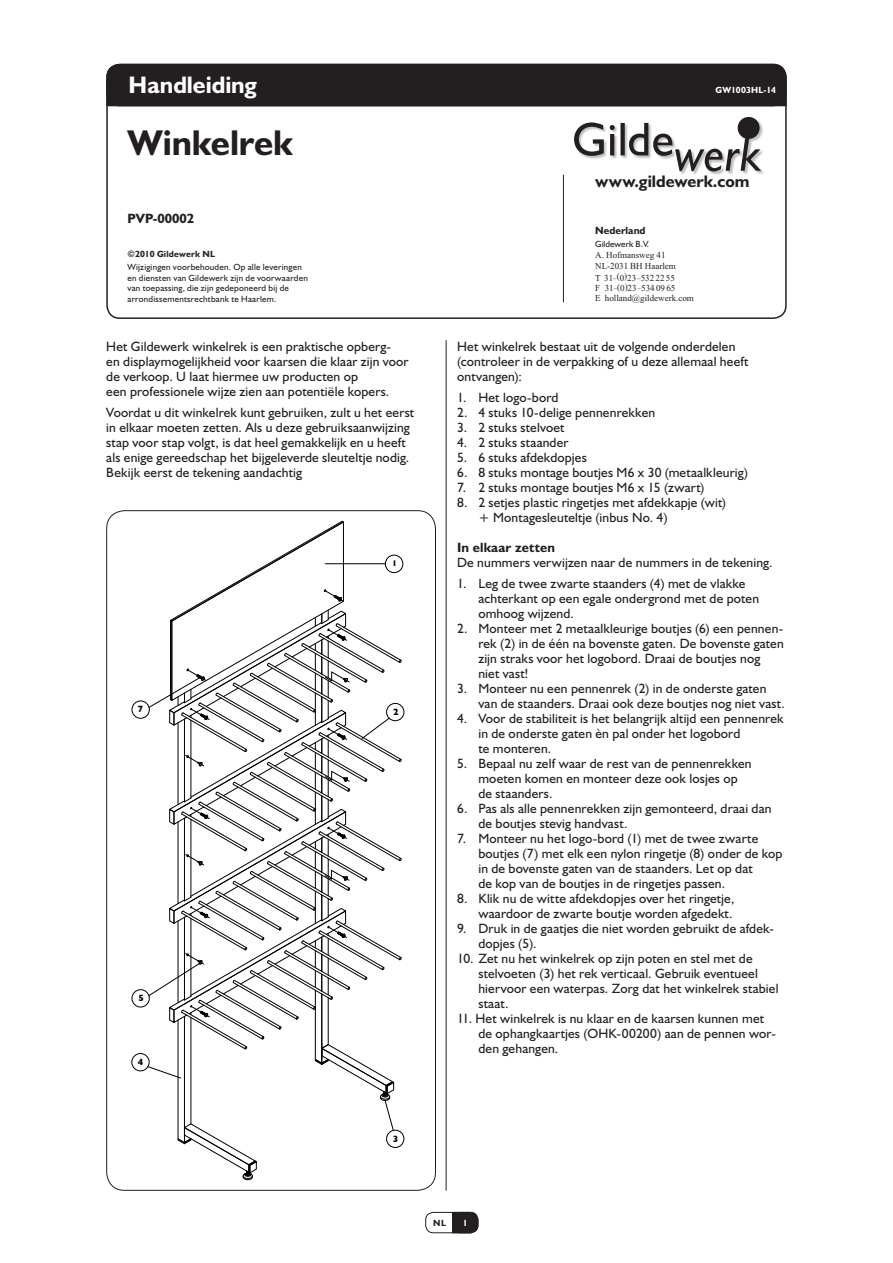
<style>
.page{position:relative;width:893px;height:1263px;background:#fff}
.page>*{position:absolute;margin:0;border:0;box-sizing:border-box;transform-origin:0 0}
.t1{font:700 36px "Humanist 521 BT";letter-spacing:-.005em;color:#231f20}
.t2{font:700 24px "Humanist 521 BT";letter-spacing:-.005em;color:#fff}
.t3{font:700 16.8px "Humanist 521 BT";color:#231f20}
.t4{font:13.5px/15px "Humanist 521 BT";letter-spacing:.01em;color:#231f20}
.t5{font:700 13.5px "Humanist 521 BT";letter-spacing:.005em;color:#231f20}
.t6{font:700 10.5px "Humanist 521 BT";color:#231f20}
.t7{font:700 9.3px "Gill Sans";color:#000}
.t8{font:9px/10.5px "Humanist 521 BT";letter-spacing:.025em;color:#231f20}
.t9{font:9px/10.6px "Times New Roman";color:#231f20}
.t10{font:700 9px "Humanist 521 BT";letter-spacing:.02em;color:#231f20}
.t11{font:9px "Humanist 521 BT";color:#231f20}
.t12{font:700 9px "Humanist 521 BT";letter-spacing:.015em;color:#fff}
.t13{font:700 8.25px "Gill Sans";color:#000}
</style>
<div class="page">
<div style="left:425px;top:1212px;width:53px;height:21px;border:1px solid #231f20;border-radius:8px"></div>
<div style="left:452px;top:1212px;width:19px;height:21px;border:1px solid #231f20"></div>
<div style="left:452px;top:1212px;width:26px;height:21px;background:#231f20;border-radius:8px"></div>
<div style="left:452px;top:1212px;width:26px;height:21px;border:1px solid #231f20;border-radius:8px"></div>
<div style="left:107px;top:65px;width:679px;height:41px;background:#231f20;border-radius:13px"></div>
<div style="left:107px;top:82px;width:679px;height:24px;background:#231f20"></div>
<div style="left:106px;top:64px;width:681px;height:255px;border:2px solid #231f20;border-radius:13px"></div>
<div style="left:574px;top:117px;width:191px;height:58px;background:#231f20;opacity:.3"></div>
<div style="left:738px;top:117px;width:22px;height:22px;background:#231f20;border-radius:50%"></div>
<svg style="left:574px;top:122px;width:187px;height:49px"></svg>
<hr style="left:563px;top:175px;width:1px;height:127px;background:#231f20">
<svg style="left:147px;top:521px;width:255px;height:659px"></svg>
<div style="left:385px;top:555px;width:18px;height:18px;border:1px solid #000;border-radius:50%"></div>
<div style="left:386px;top:703px;width:18px;height:18px;border:1px solid #000;border-radius:50%"></div>
<div style="left:386px;top:1130px;width:18px;height:18px;border:1px solid #000;border-radius:50%"></div>
<div style="left:131px;top:1053px;width:18px;height:18px;border:1px solid #000;border-radius:50%"></div>
<div style="left:132px;top:989px;width:18px;height:18px;border:1px solid #000;border-radius:50%"></div>
<div style="left:132px;top:701px;width:18px;height:18px;border:1px solid #000;border-radius:50%"></div>
<hr style="left:446px;top:340px;width:1px;height:851px;background:#231f20">
<h2 class="t2" style="left:129px;top:70px;width:130px">Handleiding</h2>
<h1 class="t1" style="left:128px;top:120px;width:167px">Winkelrek</h1>
<p class="t5" style="left:128px;top:210px;width:68px">PVP-00002</p>
<p class="t10" style="left:128px;top:249px;width:89px">©2010 Gildewerk NL</p>
<p class="t8" style="left:128px;top:261px;width:182px">Wijzigingen voorbehouden. Op alle leveringen en diensten van Gildewerk zijn de voorwaarden van toepassing, die zijn gedeponeerd bij de arrondissementsrechtbank te Haarlem.</p>
<p class="t4" style="left:106px;top:338px;width:304px">Het Gildewerk winkelrek is een praktische opberg-<br>en displaymogelijkheid voor kaarsen die klaar zijn voor de verkoop. U laat hiermee uw producten op<br>een professionele wijze zien aan potentiële kopers.</p>
<p class="t4" style="left:106px;top:404px;width:310px">Voordat u dit winkelrek kunt gebruiken, zult u het eerst in elkaar moeten zetten. Als u deze gebruiksaanwijzing stap voor stap volgt, is dat heel gemakkelijk en u heeft als enige gereedschap het bijgeleverde sleuteltje nodig.<br>Bekijk eerst de tekening aandachtig</p>
<p class="t7" style="left:138px;top:704px;width:7px">7</p>
<p class="t7" style="left:138px;top:992px;width:7px">5</p>
<p class="t7" style="left:138px;top:1056px;width:7px">4</p>
<p class="t13" style="left:392px;top:559px;width:6px">1</p>
<p class="t7" style="left:393px;top:706px;width:7px">2</p>
<p class="t7" style="left:393px;top:1133px;width:7px">3</p>
<p class="t12" style="left:716px;top:84px;width:62px">GW1003HL-14</p>
<p class="t3" style="left:595px;top:171px;width:156px">www.gildewerk.com</p>
<p class="t6" style="left:595px;top:224px;width:52px">Nederland</p>
<p class="t11" style="left:595px;top:239px;width:55px">Gildewerk B.V.</p>
<p class="t9" style="left:595px;top:250px;width:82px">A. Hofmansweg 41<br>NL-2031 BH Haarlem</p>
<p class="t9" style="left:595px;top:272px;width:82px">T 31–(0)23 –532 22 55<br>F 31–(0)23 –534 09 65</p>
<p class="t9" style="left:595px;top:292px;width:100px">E holland@gildewerk.com</p>
<p class="t4" style="left:457px;top:338px;width:293px">Het winkelrek bestaat uit de volgende onderdelen (controleer in de verpakking of u deze allemaal heeft ontvangen):</p>
<p class="t4" style="left:457px;top:389px;width:103px">1. Het logo-bord</p>
<p class="t4" style="left:457px;top:404px;width:200px">2. 4 stuks 10-delige pennenrekken</p>
<p class="t4" style="left:457px;top:419px;width:109px">3. 2 stuks stelvoet</p>
<p class="t4" style="left:457px;top:434px;width:113px">4. 2 stuks staander</p>
<p class="t4" style="left:457px;top:449px;width:131px">5. 6 stuks afdekdopjes</p>
<p class="t4" style="left:457px;top:464px;width:293px">6. 8 stuks montage boutjes M6 x 30 (metaalkleurig)</p>
<p class="t4" style="left:457px;top:479px;width:249px">7. 2 stuks montage boutjes M6 x 15 (zwart)</p>
<p class="t4" style="left:478px;top:494px;width:249px;text-indent:-21px">8. 2 setjes plastic ringetjes met afdekkapje (wit) + Montagesleuteltje (inbus No. 4)</p>
<p class="t5" style="left:457px;top:539px;width:99px">In elkaar zetten</p>
<p class="t4" style="left:457px;top:554px;width:317px">De nummers verwijzen naar de nummers in de tekening.</p>
<p class="t4" style="left:478px;top:576px;width:282px;text-indent:-21px">1. Leg de twee zwarte staanders (4) met de vlakke achterkant op een egale ondergrond met de poten omhoog wijzend.</p>
<p class="t4" style="left:478px;top:621px;width:307px;text-indent:-21px">2. Monteer met 2 metaalkleurige boutjes (6) een pennen&shy;rek (2) in de één na bovenste gaten. De bovenste gaten zijn straks voor het logobord. Draai de boutjes nog niet vast!</p>
<p class="t4" style="left:478px;top:681px;width:308px;text-indent:-21px">3. Monteer nu een pennenrek (2) in de onderste gaten van de staanders. Draai ook deze boutjes nog niet vast.</p>
<p class="t4" style="left:478px;top:711px;width:307px;text-indent:-21px">4. Voor de stabiliteit is het belangrijk altijd een pennenrek in de onderste gaten èn pal onder het logobord<br>te monteren.</p>
<p class="t4" style="left:478px;top:756px;width:275px;text-indent:-21px">5. Bepaal nu zelf waar de rest van de pennenrekken moeten komen en monteer deze ook losjes op de staanders.</p>
<p class="t4" style="left:478px;top:801px;width:295px;text-indent:-21px">6. Pas als alle pennenrekken zijn gemonteerd, draai dan de boutjes stevig handvast.</p>
<p class="t4" style="left:478px;top:831px;width:306px;text-indent:-21px">7. Monteer nu het logo-bord (1) met de twee zwarte boutjes (7) met elk een nylon ringetje (8) onder de kop in de bovenste gaten van de staanders. Let op dat<br>de kop van de boutjes in de ringetjes passen.</p>
<p class="t4" style="left:457px;top:891px;width:279px;text-align:right">8. Klik nu de witte afdekdopjes over het ringetje, waardoor de zwarte boutje worden afgedekt.</p>
<p class="t4" style="left:478px;top:921px;width:297px;text-indent:-21px">9. Druk in de gaatjes die niet worden gebruikt de afdek&shy;dopjes (5).</p>
<p class="t4" style="left:478px;top:951px;width:302px;text-indent:-21px">10. Zet nu het winkelrek op zijn poten en stel met de stelvoeten (3) het rek verticaal. Gebruik eventueel hiervoor een waterpas. Zorg dat het winkelrek stabiel staat.</p>
<p class="t4" style="left:478px;top:1011px;width:299px;text-indent:-21px">11. Het winkelrek is nu klaar en de kaarsen kunnen met de ophangkaartjes (OHK-00200) aan de pennen wor&shy;den gehangen.</p>
<p class="t10" style="left:433px;top:1217px;width:14px">NL</p>
<p class="t12" style="left:463px;top:1217px;width:6px">1</p>
</div>
